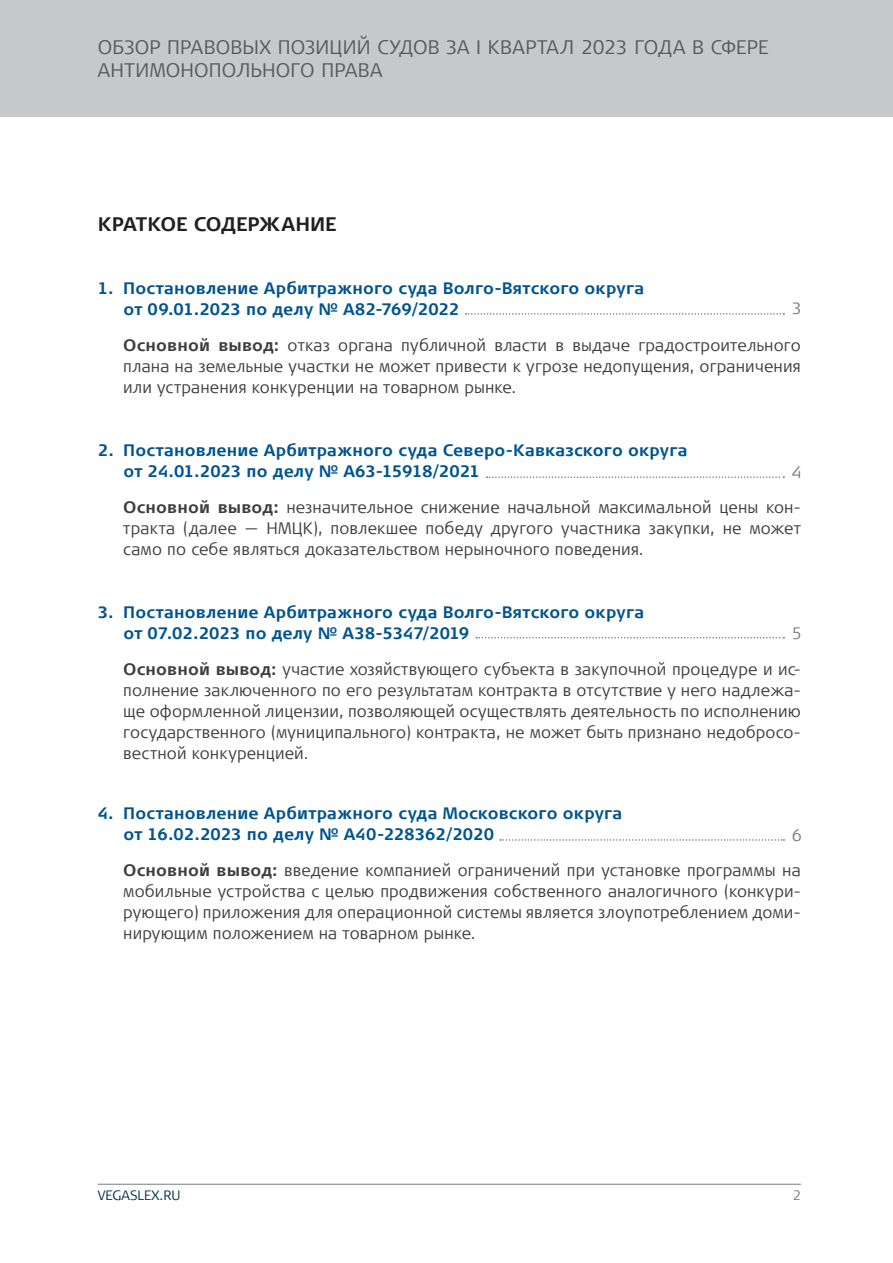
<style>
.page{position:relative;width:893px;height:1263px;background:#fff}
.page>*{position:absolute;margin:0;border:0;box-sizing:border-box;transform-origin:0 0}
.t1{font:300 19.5px/23.4px "Signa Offc Pro";letter-spacing:.01em;color:#57585a}
.t2{font:700 19.5px "Signa Offc Pro";letter-spacing:-.005em;color:#231f20}
.t3{font:300 16.5px/21px "Signa Offc Pro";letter-spacing:.01em;color:#3e3e3f;text-align:justify}
.t4{font:700 16.5px/21px "Signa Offc Pro";letter-spacing:.01em;color:#01548f}
.t5{font:300 16.5px "Signa Offc Pro";color:#7a7c7f}
.t6{font:300 13.5px "Signa Offc Pro";color:#032d49}
.t7{font:300 13.5px "Signa Offc Pro";color:#7a7c7f}
.s1{font-weight:700}
</style>
<div class="page">
<div style="left:0;top:0;width:893px;height:117px;background:#c7c8ca"></div>
<hr style="left:98px;top:1184px;width:703px;height:1px;background:#797d7f">
<svg style="left:466px;top:313px;width:318px;height:2px"></svg>
<svg style="left:486px;top:476px;width:298px;height:2px"></svg>
<svg style="left:476px;top:637px;width:308px;height:1px"></svg>
<svg style="left:500px;top:839px;width:284px;height:2px"></svg>
<p class="t1" style="left:98px;top:34px;width:672px">ОБЗОР ПРАВОВЫХ ПОЗИЦИЙ СУДОВ ЗА I КВАРТАЛ 2023 ГОДА В СФЕРЕ<br>АНТИМОНОПОЛЬНОГО ПРАВА</p>
<p class="t2" style="left:98px;top:211px;width:240px">КРАТКОЕ СОДЕРЖАНИЕ</p>
<p class="t4" style="left:123px;top:277px;width:522px;text-indent:-26px">1. Постановление Арбитражного суда Волго-Вятского округа от 09.01.2023 по делу № А82-769/2022</p>
<p class="t3" style="left:123px;top:334px;width:679px"><span class="s1">Основной вывод:</span> отказ органа публичной власти в выдаче градостроительного плана на земельные участки не может привести к угрозе недопущения, ограничения или устранения конкуренции на товарном рынке.</p>
<p class="t5" style="left:792px;top:297px;width:11px">3</p>
<p class="t4" style="left:123px;top:439px;width:566px;text-indent:-26px">2. Постановление Арбитражного суда Северо-Кавказского округа от 24.01.2023 по делу № А63-15918/2021</p>
<p class="t3" style="left:123px;top:496px;width:679px"><span class="s1">Основной вывод:</span> незначительное снижение начальной максимальной цены кон&shy;тракта (далее — НМЦК), повлекшее победу другого участника закупки, не может само по себе являться доказательством нерыночного поведения.</p>
<p class="t5" style="left:792px;top:461px;width:11px">4</p>
<p class="t4" style="left:123px;top:601px;width:522px;text-indent:-26px">3. Постановление Арбитражного суда Волго-Вятского округа от 07.02.2023 по делу № А38-5347/2019</p>
<p class="t3" style="left:123px;top:658px;width:679px"><span class="s1">Основной вывод:</span> участие хозяйствующего субъекта в закупочной процедуре и ис&shy;полнение заключенного по его результатам контракта в отсутствие у него надлежа&shy;ще оформленной лицензии, позволяющей осуществлять деятельность по исполнению государственного (муниципального) контракта, не может быть признано недобросо&shy;вестной конкуренцией.</p>
<p class="t5" style="left:792px;top:621px;width:11px">5</p>
<p class="t4" style="left:123px;top:802px;width:500px;text-indent:-26px">4. Постановление Арбитражного суда Московского округа от 16.02.2023 по делу № А40-228362/2020</p>
<p class="t3" style="left:123px;top:859px;width:679px"><span class="s1">Основной вывод:</span> введение компанией ограничений при установке программы на мобильные устройства с целью продвижения собственного аналогичного (конкури&shy;рующего) приложения для операционной системы является злоупотреблением доми&shy;нирующим положением на товарном рынке.</p>
<p class="t5" style="left:792px;top:823px;width:11px">6</p>
<p class="t6" style="left:98px;top:1186px;width:84px">VEGASLEX.RU</p>
<p class="t7" style="left:793px;top:1185px;width:10px">2</p>
</div>
